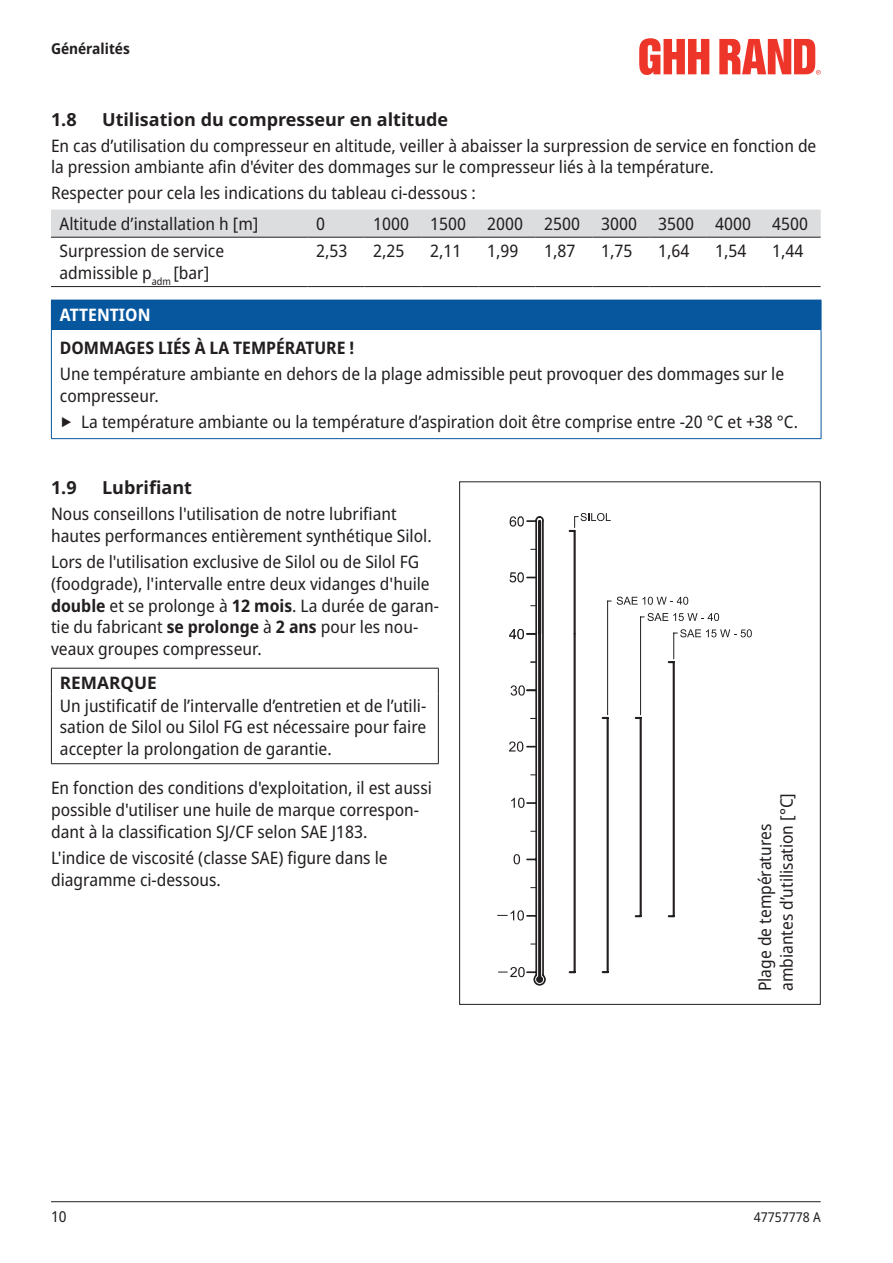
<style>
.page{position:relative;width:893px;height:1263px;background:#fff}
.page>*{position:absolute;margin:0;border:0;box-sizing:border-box;transform-origin:0 0}
.t1{font:700 18px "Noto Sans";color:#231f20}
.t2{font:semi-condensed 17.25px/21.8px "Noto Sans";color:#231f20}
.t3{font:700 semi-condensed 17.25px "Noto Sans";color:#231f20}
.t4{font:700 semi-condensed 17.25px "Noto Sans";color:#fff}
.t5{font:700 17.25px "Noto Sans";color:#231f20}
.t6{font:700 semi-condensed 15px "Noto Sans";color:#231f20}
.t7{font:semi-condensed 15px "Noto Sans";color:#231f20}
.t8{font:semi-condensed 13.5px "Noto Sans";color:#231f20}
.s1{font-stretch:normal;font-size:34.5px}
.s2{font-weight:700}
</style>
<div class="page">
<hr style="left:51px;top:1201px;width:770px;height:1px;background:#231f20">
<svg style="left:639px;top:38px;width:70px;height:37px"></svg>
<svg style="left:719px;top:39px;width:102px;height:36px"></svg>
<div style="left:51px;top:210px;width:770px;height:27px;background:#dcdddf"></div>
<hr style="left:51px;top:237px;width:257px;height:1px;background:#231f20">
<hr style="left:308px;top:237px;width:57px;height:1px;background:#231f20">
<hr style="left:365px;top:237px;width:57px;height:1px;background:#231f20">
<hr style="left:422px;top:237px;width:57px;height:1px;background:#231f20">
<hr style="left:479px;top:237px;width:57px;height:1px;background:#231f20">
<hr style="left:536px;top:237px;width:57px;height:1px;background:#231f20">
<hr style="left:593px;top:237px;width:57px;height:1px;background:#231f20">
<hr style="left:650px;top:237px;width:57px;height:1px;background:#231f20">
<hr style="left:707px;top:237px;width:57px;height:1px;background:#231f20">
<hr style="left:764px;top:237px;width:57px;height:1px;background:#231f20">
<hr style="left:51px;top:286px;width:257px;height:1px;background:#231f20">
<hr style="left:308px;top:286px;width:57px;height:1px;background:#231f20">
<hr style="left:365px;top:286px;width:57px;height:1px;background:#231f20">
<hr style="left:422px;top:286px;width:57px;height:1px;background:#231f20">
<hr style="left:479px;top:286px;width:57px;height:1px;background:#231f20">
<hr style="left:536px;top:286px;width:57px;height:1px;background:#231f20">
<hr style="left:593px;top:286px;width:57px;height:1px;background:#231f20">
<hr style="left:650px;top:286px;width:57px;height:1px;background:#231f20">
<hr style="left:707px;top:286px;width:57px;height:1px;background:#231f20">
<hr style="left:764px;top:286px;width:57px;height:1px;background:#231f20">
<div style="left:51px;top:300px;width:770px;height:29px;background:#07579f"></div>
<svg style="left:821px;top:300px;width:1px;height:29px"></svg>
<hr style="left:51px;top:329px;width:770px;height:1px;background:#07579f">
<hr style="left:51px;top:330px;width:1px;height:108px;background:#07579f">
<hr style="left:821px;top:330px;width:1px;height:108px;background:#07579f">
<hr style="left:51px;top:438px;width:770px;height:1px;background:#07579f">
<hr style="left:51px;top:668px;width:388px;height:1px;background:#231f20">
<svg style="left:51px;top:668px;width:1px;height:25px"></svg>
<svg style="left:438px;top:668px;width:1px;height:25px"></svg>
<hr style="left:51px;top:693px;width:1px;height:70px;background:#231f20">
<hr style="left:438px;top:693px;width:1px;height:70px;background:#231f20">
<hr style="left:51px;top:763px;width:388px;height:1px;background:#231f20">
<svg style="left:497px;top:513px;width:255px;height:473px"></svg>
<p class="t6" style="left:51px;top:38px;width:80px">Généralités</p>
<p class="t1" style="left:51px;top:106px;width:27px">1.8</p>
<p class="t1" style="left:102px;top:106px;width:348px">Utilisation du compresseur en altitude</p>
<p class="t2" style="left:51px;top:135px;width:767px">En cas d’utilisation du compresseur en altitude, veiller à abaisser la surpression de service en fonction de la pression ambiante afin d'éviter des dommages sur le compresseur liés à la température.</p>
<p class="t2" style="left:60px;top:178px;width:418px;line-height:30.3px;text-indent:-9px">Respecter pour cela les indications du tableau ci-dessous :<br>Altitude d’installation h [m]</p>
<p class="t2" style="left:316px;top:213px;width:10px">0</p>
<p class="t2" style="left:373px;top:213px;width:436px">1000 1500 2000 2500 3000 3500 4000 4500</p>
<p class="t2" style="left:60px;top:240px;width:166px">Surpression de service admissible p<sub>adm</sub> [bar]</p>
<p class="t2" style="left:316px;top:240px;width:33px">2,53</p>
<p class="t2" style="left:373px;top:240px;width:33px">2,25</p>
<p class="t2" style="left:430px;top:240px;width:33px">2,11</p>
<p class="t2" style="left:487px;top:240px;width:33px">1,99</p>
<p class="t2" style="left:544px;top:240px;width:33px">1,87</p>
<p class="t2" style="left:601px;top:240px;width:33px">1,75</p>
<p class="t2" style="left:658px;top:240px;width:33px">1,64</p>
<p class="t2" style="left:715px;top:240px;width:33px">1,54</p>
<p class="t2" style="left:772px;top:240px;width:33px">1,44</p>
<p class="t4" style="left:60px;top:302px;width:92px">ATTENTION</p>
<p class="t3" style="left:60px;top:336px;width:296px">DOMMAGES LIÉS À LA TEMPÉRATURE !</p>
<p class="t2" style="left:60px;top:364px;width:726px">Une température ambiante en dehors de la plage admissible peut provoquer des dommages sur le compresseur.</p>
<p class="t2" style="left:60px;top:411px;width:740px"><span class="s1">‣</span> La température ambiante ou la température d’aspiration doit être comprise entre -20 °C et +38 °C.</p>
<p class="t1" style="left:51px;top:475px;width:27px">1.9</p>
<p class="t1" style="left:102px;top:475px;width:92px">Lubrifiant</p>
<p class="t2" style="left:51px;top:504px;width:382px">Nous conseillons l'utilisation de notre lubrifiant hautes performances entièrement synthétique Silol.</p>
<p class="t2" style="left:51px;top:551px;width:390px">Lors de l'utilisation exclusive de Silol ou de Silol FG (foodgrade), l'intervalle entre deux vidanges d'huile <span class="s2">double</span> et se prolonge à <span class="s2">12 mois</span>. La durée de garan&shy;tie du fabricant <span class="s2">se prolonge</span> à <span class="s2">2 ans</span> pour les nou&shy;veaux groupes compresseur.</p>
<p class="t5" style="left:60px;top:670px;width:99px">REMARQUE</p>
<p class="t2" style="left:60px;top:695px;width:368px;text-align:justify">Un justificatif de l’intervalle d’entretien et de l’utili&shy;sation de Silol ou Silol FG est nécessaire pour faire accepter la prolongation de garantie.</p>
<p class="t2" style="left:51px;top:778px;width:382px">En fonction des conditions d'exploitation, il est aussi possible d'utiliser une huile de marque correspon&shy;dant à la classification SJ/CF selon SAE J183.</p>
<p class="t2" style="left:51px;top:847px;width:338px">L'indice de viscosité (classe SAE) figure dans le diagramme ci-dessous.</p>
<p class="t2" style="left:754px;top:991px;width:200px;rotate:-90deg">Plage de températures ambiantes d’utilisation [°C]</p>
<p class="t7" style="left:51px;top:1206px;width:17px">10</p>
<p class="t8" style="left:754px;top:1207px;width:68px">47757778 A</p>
</div>
